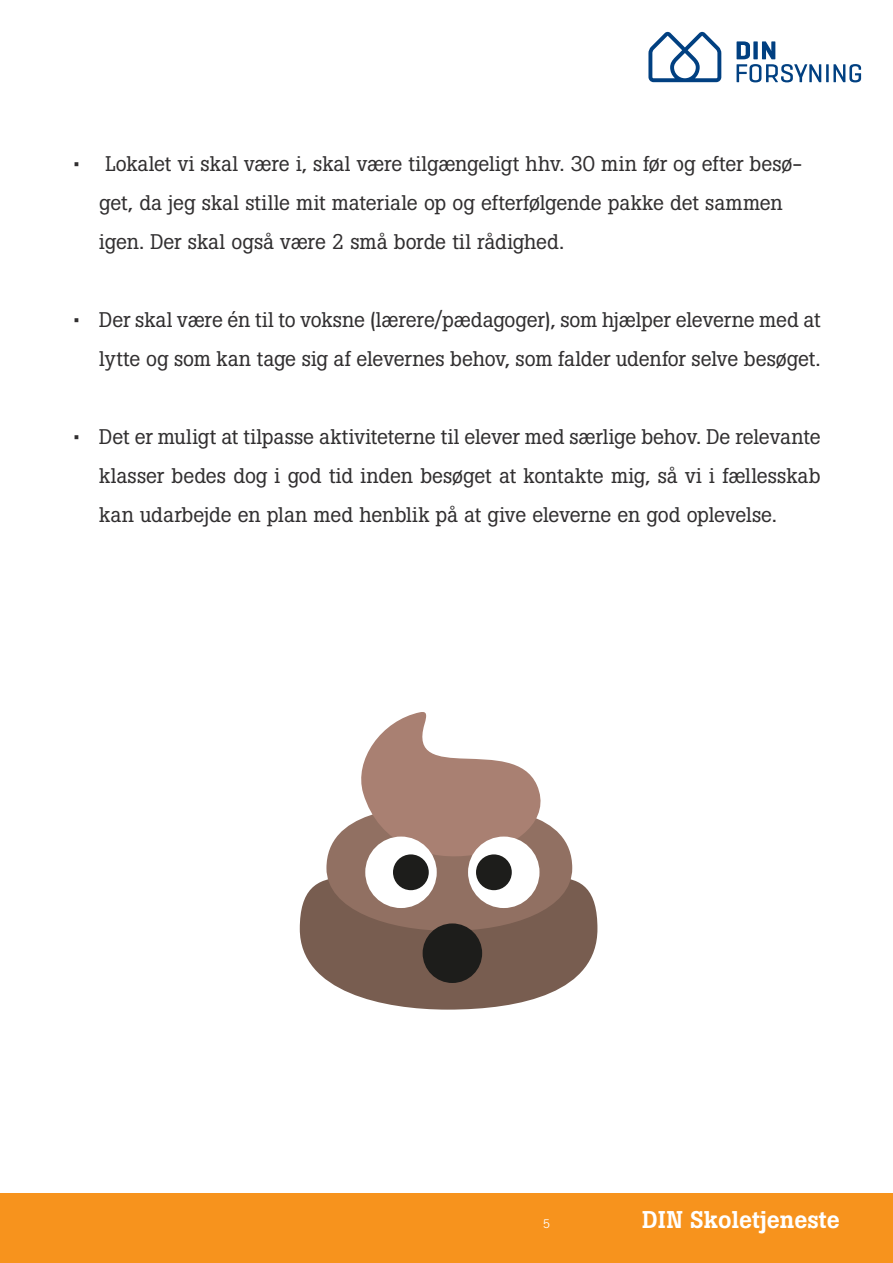
<style>
.page{position:relative;width:893px;height:1263px;background:#fff}
.page>*{position:absolute;margin:0;border:0;box-sizing:border-box;transform-origin:0 0}
.t1{font:500 24px "Boton";color:#fff}
.t2{font:21px/39px "Boton";letter-spacing:-.005em;color:#312f30}
.t3{font:12px "Trade Gothic LT Std";color:#fff}
</style>
<div class="page">
<svg style="left:737px;top:41px;width:84px;height:41px"></svg>
<hr style="left:826px;top:64px;width:3px;height:18px;background:#014081">
<svg style="left:833px;top:64px;width:28px;height:18px"></svg>
<svg style="left:648px;top:32px;width:73px;height:50px"></svg>
<svg style="left:300px;top:864px;width:297px;height:146px;fill:#785d50"></svg>
<svg style="left:326px;top:712px;width:246px;height:240px"></svg>
<div style="left:365px;top:836px;width:72px;height:72px;background:#fff;border-radius:50%"></div>
<div style="left:393px;top:854px;width:36px;height:36px;background:#1d1d1b;border-radius:50%"></div>
<div style="left:468px;top:836px;width:71px;height:72px;background:#fff;border-radius:50%"></div>
<div style="left:476px;top:854px;width:36px;height:36px;background:#1d1d1b;border-radius:50%"></div>
<div style="left:423px;top:923px;width:59px;height:60px;background:#1d1d1b;border-radius:50%"></div>
<div style="left:0;top:1194px;width:893px;height:69px;background:#f7931d"></div>
<p class="t2" style="left:99px;top:144px;width:704px;text-indent:-27px">• Lokalet vi skal være i, skal være tilgængeligt hhv. 30 min før og efter besø&shy;get, da jeg skal stille mit materiale op og efterfølgende pakke det sammen igen. Der skal også være 2 små borde til rådighed.</p>
<p class="t2" style="left:72px;top:300px;width:750px;text-align:right">• Der skal være én til to voksne (lærere/pædagoger), som hjælper eleverne med at lytte og som kan tage sig af elevernes behov, som falder udenfor selve besøget.</p>
<p class="t2" style="left:99px;top:417px;width:723px;text-align:justify;text-indent:-27px">• Det er muligt at tilpasse aktiviteterne til elever med særlige behov. De relevante klasser bedes dog i god tid inden besøget at kontakte mig, så vi i fællesskab kan udarbejde en plan med henblik på at give eleverne en god oplevelse.</p>
<p class="t3" style="left:543px;top:1217px;width:9px">5</p>
<p class="t1" style="left:642px;top:1206px;width:199px">DIN Skoletjeneste</p>
</div>
